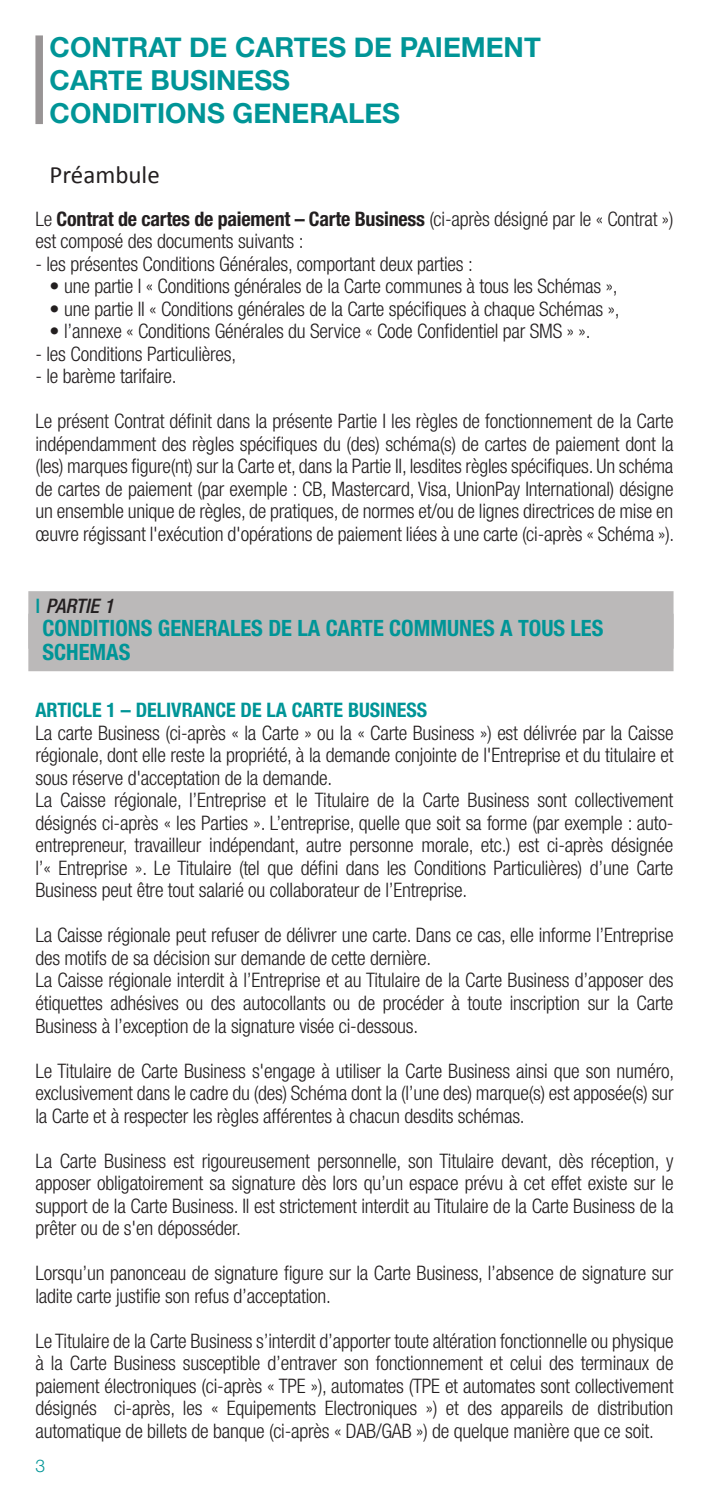
<style>
.page{position:relative;width:709px;height:1489px;background:#fff}
.page>*{position:absolute;margin:0;border:0;box-sizing:border-box;transform-origin:0 0}
.t1{font:700 27.5px/33px "Helvetica Neue";color:#009597}
.t2{font:25px "Calibri";color:#231f20}
.t3{font:700 condensed 22.5px/24px "Helvetica Neue";color:#009597}
.t4{font:300 condensed 20px/22.5px "Helvetica Neue LT Std";letter-spacing:-.01em;color:#231f20;text-align:justify}
.t5{font:700 condensed 20px "Helvetica Neue";letter-spacing:-.01em;color:#231f20}
.t6{font:700 condensed 20px "Helvetica Neue";color:#009597}
.t7{font:italic 500 condensed 20px "Helvetica Neue LT Std";color:#231f20}
.t8{font:300 17.5px "Helvetica Neue LT Std";color:#009597}
.s1{font-family:"Helvetica Neue LT Std";font-weight:300}
.s2{font-style:normal;font-stretch:normal;color:#009597}
</style>
<div class="page">
<div style="left:28px;top:591px;width:645px;height:57px;background:#bbb9b9"></div>
<div style="left:28px;top:613px;width:645px;height:58px;background:#bbb9b9"></div>
<div style="left:35px;top:35px;width:8px;height:89px;background:#989495"></div>
<h1 class="t1" style="left:50px;top:31px;width:492px">CONTRAT DE CARTES DE PAIEMENT<br>CARTE BUSINESS<br>CONDITIONS GENERALES</h1>
<p class="t2" style="left:50px;top:159px;width:112px">Préambule</p>
<p class="t5" style="left:35px;top:206px;width:639px"><span class="s1">Le</span> Contrat de cartes de paiement – Carte Business <span class="s1">(ci-après désigné par le « Contrat »)</span></p>
<p class="t4" style="left:35px;top:229px;width:270px">est composé des documents suivants :</p>
<p class="t4" style="left:35px;top:252px;width:439px">- les présentes Conditions Générales, comportant deux parties :</p>
<p class="t4" style="left:50px;top:274px;width:569px">• une partie I « Conditions générales de la Carte communes à tous les Schémas »,</p>
<p class="t4" style="left:50px;top:297px;width:571px">• une partie II « Conditions générales de la Carte spécifiques à chaque Schémas »,</p>
<p class="t4" style="left:50px;top:319px;width:542px">• l’annexe « Conditions Générales du Service « Code Confidentiel par SMS » ».</p>
<p class="t4" style="left:35px;top:342px;width:202px">- les Conditions Particulières,</p>
<p class="t4" style="left:35px;top:364px;width:143px">- le barème tarifaire.</p>
<p class="t4" style="left:35px;top:409px;width:640px">Le présent Contrat définit dans la présente Partie I les règles de fonctionnement de la Carte indépendamment des règles spécifiques du (des) schéma(s) de cartes de paiement dont la (les) marques figure(nt) sur la Carte et, dans la Partie II, lesdites règles spécifiques. Un schéma de cartes de paiement (par exemple : CB, Mastercard, Visa, UnionPay International) désigne un ensemble unique de règles, de pratiques, de normes et/ou de lignes directrices de mise en œuvre régissant l'exécution d'opérations de paiement liées à une carte (ci-après « Schéma »).</p>
<p class="t7" style="left:35px;top:594px;width:80px"><span class="s2">l</span> PARTIE 1</p>
<p class="t3" style="left:43px;top:615px;width:562px">CONDITIONS GENERALES DE LA CARTE COMMUNES A TOUS LES<br>SCHEMAS</p>
<p class="t6" style="left:35px;top:698px;width:393px">ARTICLE 1 – DELIVRANCE DE LA CARTE BUSINESS</p>
<p class="t4" style="left:35px;top:721px;width:639px;text-align:left">La carte Business (ci-après « la Carte » ou la « Carte Business ») est délivrée par la Caisse régionale, dont elle reste la propriété, à la demande conjointe de l'Entreprise et du titulaire et sous réserve d'acceptation de la demande.<br>La Caisse régionale, l’Entreprise et le Titulaire de la Carte Business sont collectivement désignés ci-après « les Parties ». L’entreprise, quelle que soit sa forme (par exemple : auto&shy;entrepreneur, travailleur indépendant, autre personne morale, etc.) est ci-après désignée l’« Entreprise ». Le Titulaire (tel que défini dans les Conditions Particulières) d’une Carte Business peut être tout salarié ou collaborateur de l’Entreprise.</p>
<p class="t4" style="left:35px;top:923px;width:639px;text-align:left">La Caisse régionale peut refuser de délivrer une carte. Dans ce cas, elle informe l’Entreprise des motifs de sa décision sur demande de cette dernière.<br>La Caisse régionale interdit à l’Entreprise et au Titulaire de la Carte Business d’apposer des étiquettes adhésives ou des autocollants ou de procéder à toute inscription sur la Carte Business à l’exception de la signature visée ci-dessous.</p>
<p class="t4" style="left:35px;top:1058px;width:640px">Le Titulaire de Carte Business s'engage à utiliser la Carte Business ainsi que son numéro, exclusivement dans le cadre du (des) Schéma dont la (l’une des) marque(s) est apposée(s) sur la Carte et à respecter les règles afférentes à chacun desdits schémas.</p>
<p class="t4" style="left:35px;top:1148px;width:639px">La Carte Business est rigoureusement personnelle, son Titulaire devant, dès réception, y apposer obligatoirement sa signature dès lors qu’un espace prévu à cet effet existe sur le support de la Carte Business. Il est strictement interdit au Titulaire de la Carte Business de la prêter ou de s'en déposséder.</p>
<p class="t4" style="left:35px;top:1261px;width:639px">Lorsqu’un panonceau de signature figure sur la Carte Business, l’absence de signature sur ladite carte justifie son refus d’acceptation.</p>
<p class="t4" style="left:35px;top:1328px;width:639px">Le Titulaire de la Carte Business s’interdit d’apporter toute altération fonctionnelle ou physique à la Carte Business susceptible d’entraver son fonctionnement et celui des terminaux de paiement électroniques (ci-après « TPE »), automates (TPE et automates sont collectivement désignés ci-après, les « Equipements Electroniques ») et des appareils de distribution automatique de billets de banque (ci-après « DAB/GAB ») de quelque manière que ce soit.</p>
<p class="t8" style="left:35px;top:1454px;width:11px">3</p>
</div>
